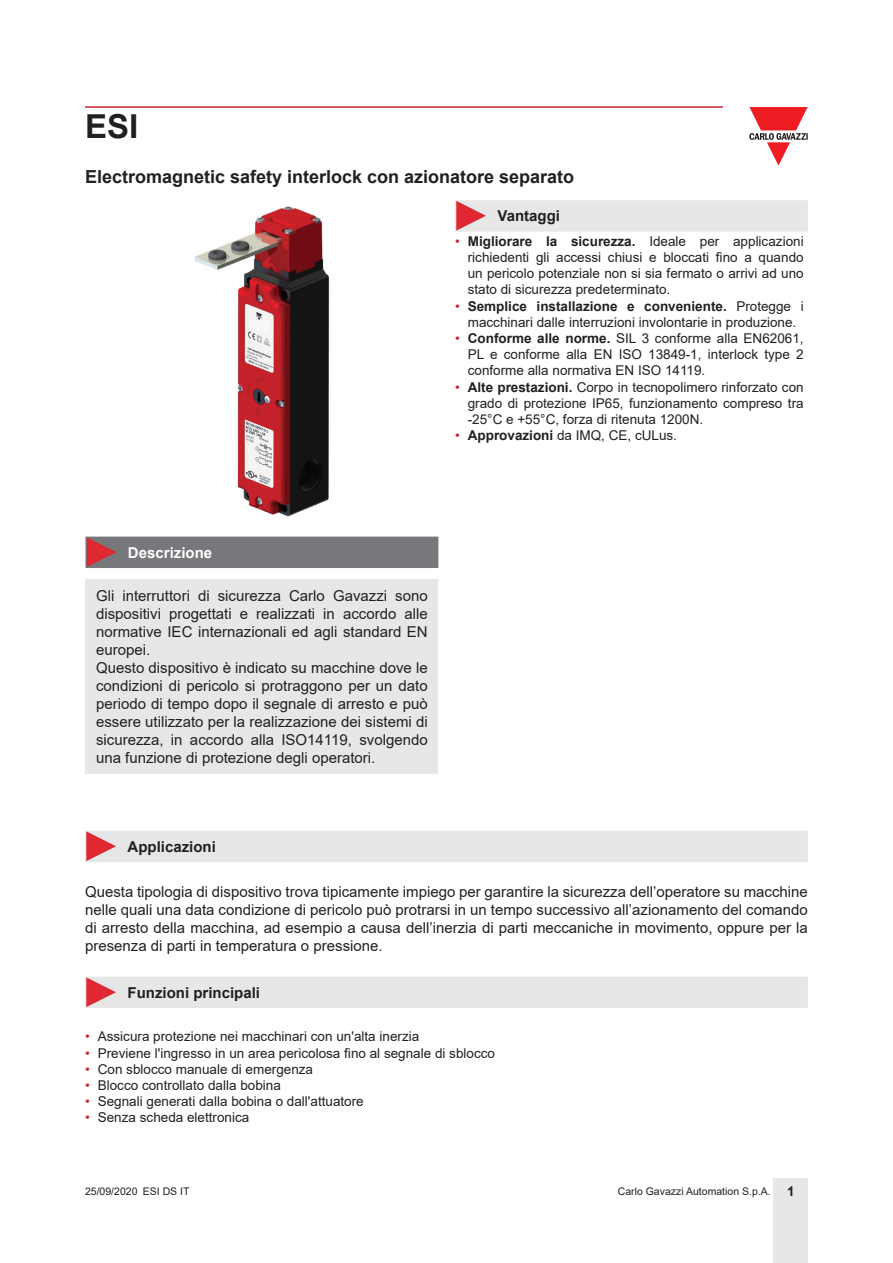
<style>
.page{position:relative;width:893px;height:1263px;background:#fff}
.page>*{position:absolute;margin:0;border:0;box-sizing:border-box;transform-origin:0 0}
.t1{font:700 33px "Arial";color:#231f20}
.Titolo02{font:700 18px "Arial";color:#231f20}
.Testo{font:15px/18px "Arial";color:#231f20;text-align:justify}
.Titolo03{font:700 15px "Arial";color:#231f20}
.Titolo04{font:700 15px "Arial";color:#fff}
.t2{font:13.5px/16.2px "Arial";color:#231f20;text-align:justify}
.t3{font:10.5px "Arial";color:#231f20}
.s1{color:#c42633}
.s2{font-weight:700}
.s3{font-weight:700;font-size:13.5px}
</style>
<div class="page">
<hr style="left:85px;top:106px;width:638px;height:2px;background:#c42633">
<div style="left:774px;top:1178px;width:34px;height:85px;background:#e7e7e8"></div>
<svg style="left:749px;top:107px;width:59px;height:59px"></svg>
<div style="left:85px;top:580px;width:353px;height:194px;background:#e7e7e8"></div>
<img style="left:195px;top:206px;width:135px;height:311px">
<div style="left:250px;top:321px;width:19px;height:10px;background:#f7f8f7"></div>
<div style="left:85px;top:537px;width:353px;height:31px;background:#77787b"></div>
<div style="left:455px;top:200px;width:353px;height:32px;background:#e7e7e8"></div>
<div style="left:85px;top:831px;width:723px;height:31px;background:#e7e7e8"></div>
<div style="left:85px;top:977px;width:723px;height:31px;background:#e7e7e8"></div>
<h1 class="t1" style="left:85px;top:103px;width:55px">ESI</h1>
<p class="Titolo02" style="left:85px;top:164px;width:491px">Electromagnetic safety interlock con azionatore separato</p>
<p class="Titolo03" style="left:497px;top:206px;width:64px">Vantaggi</p>
<p class="t2" style="left:468px;top:233px;width:337px;text-indent:-13px"><span class="s1">•</span> <span class="s2">Migliorare la sicurezza.</span> Ideale per applicazioni richiedenti gli accessi chiusi e bloccati fino a quando un pericolo potenziale non si sia fermato o arrivi ad uno stato di sicurezza predeterminato.</p>
<p class="t2" style="left:455px;top:298px;width:350px;text-align:center"><span class="s1">•</span> <span class="s2">Semplice installazione e conveniente.</span> Protegge i macchinari dalle interruzioni involontarie in produzione.</p>
<p class="t2" style="left:468px;top:330px;width:337px;text-indent:-13px"><span class="s1">•</span> <span class="s2">Conforme alle norme.</span> SIL 3 conforme alla EN62061, PL e conforme alla EN ISO 13849-1, interlock type 2 conforme alla normativa EN ISO 14119.</p>
<p class="t2" style="left:468px;top:379px;width:337px;text-indent:-13px"><span class="s1">•</span> <span class="s2">Alte prestazioni.</span> Corpo in tecnopolimero rinforzato con grado di protezione IP65, funzionamento compreso tra -25°C e +55°C, forza di ritenuta 1200N.</p>
<p class="t2" style="left:455px;top:427px;width:224px"><span class="s1">•</span> <span class="s2">Approvazioni</span> da IMQ, CE, cULus.</p>
<p class="Titolo04" style="left:128px;top:542px;width:86px">Descrizione</p>
<p class="Testo" style="left:96px;top:587px;width:333px">Gli interruttori di sicurezza Carlo Gavazzi sono dispositivi progettati e realizzati in accordo alle normative IEC internazionali ed agli standard EN europei.</p>
<p class="Testo" style="left:96px;top:659px;width:333px">Questo dispositivo è indicato su macchine dove le condizioni di pericolo si protraggono per un dato periodo di tempo dopo il segnale di arresto e può essere utilizzato per la realizzazione dei sistemi di sicurezza, in accordo alla ISO14119, svolgendo una funzione di protezione degli operatori.</p>
<p class="Titolo03" style="left:128px;top:836px;width:90px">Applicazioni</p>
<p class="Testo" style="left:85px;top:883px;width:724px">Questa tipologia di dispositivo trova tipicamente impiego per garantire la sicurezza dell’operatore su macchine nelle quali una data condizione di pericolo può protrarsi in un tempo successivo all’azionamento del comando di arresto della macchina, ad esempio a causa dell’inerzia di parti meccaniche in movimento, oppure per la presenza di parti in temperatura o pressione.</p>
<p class="Titolo03" style="left:128px;top:982px;width:134px">Funzioni principali</p>
<p class="t2" style="left:85px;top:1028px;width:336px"><span class="s1">•</span> Assicura protezione nei macchinari con un'alta inerzia</p>
<p class="t2" style="left:85px;top:1044px;width:412px"><span class="s1">•</span> Previene l'ingresso in un area pericolosa fino al segnale di sblocco</p>
<p class="t2" style="left:85px;top:1061px;width:230px"><span class="s1">•</span> Con sblocco manuale di emergenza</p>
<p class="t2" style="left:85px;top:1077px;width:197px"><span class="s1">•</span> Blocco controllato dalla bobina</p>
<p class="t2" style="left:85px;top:1093px;width:280px"><span class="s1">•</span> Segnali generati dalla bobina o dall'attuatore</p>
<p class="t2" style="left:85px;top:1109px;width:166px"><span class="s1">•</span> Senza scheda elettronica</p>
<p class="t3" style="left:85px;top:1183px;width:106px">25/09/2020 ESI DS IT</p>
<p class="t3" style="left:618px;top:1183px;width:178px">Carlo Gavazzi Automation S.p.A. <span class="s3">1</span></p>
</div>
